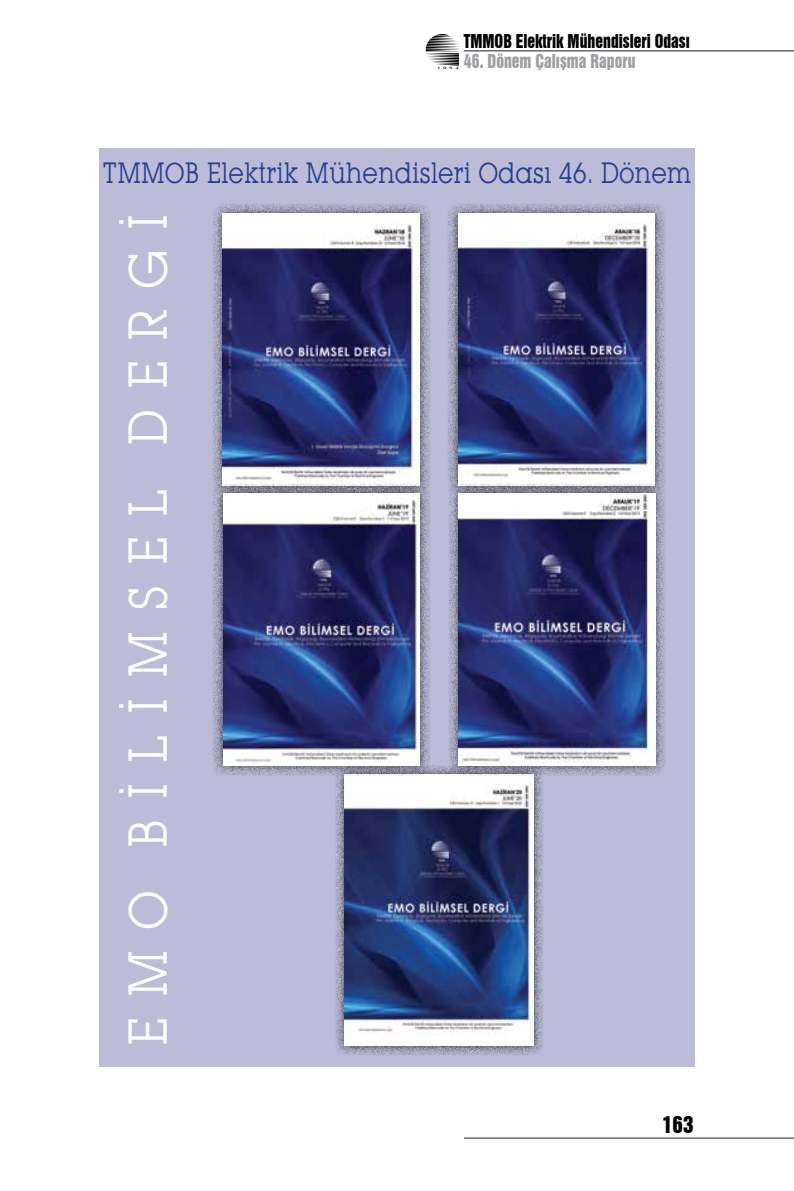
<style>
.page{position:relative;width:794px;height:1191px;background:#fff}
.page>*{position:absolute;margin:0;border:0;box-sizing:border-box;transform-origin:0 0}
.t1{font:53.2px "Lubalin Graph IT Cby BT";letter-spacing:.4em;color:#fff;scale:.93 1}
.t2{font:28.53px "Lubalin Graph IT Cby BT";color:#25408f;scale:.87 1}
.t3{font:21px "Swiss 921 BT Regular A";color:#000}
.t4{font:17.5px "Swiss 921 BT Regular A";color:#000;scale:.9 1}
.t5{font:17.5px "Swiss 921 BT Regular A";color:#9d9fa2;scale:.9 1}
.t6{font:3.32px "Swiss 721 BT";color:#000;scale:2 1}
</style>
<div class="page">
<hr style="left:464px;top:50px;width:330px;height:1px;background:#1b1c20">
<hr style="left:464px;top:1137px;width:330px;height:1px;background:#1b1c20">
<svg style="left:426px;top:34px;width:33px;height:32px"></svg>
<div style="left:99px;top:149px;width:595px;height:918px;background:#bcbcd8"></div>
<div style="left:335px;top:765px;width:208px;height:290px;background:#000;opacity:.75"></div>
<img style="left:344px;top:774px;width:190px;height:271px">
<div style="left:447px;top:203px;width:219px;height:293px;background:#000;opacity:.75"></div>
<img style="left:458px;top:214px;width:197px;height:268px">
<div style="left:447px;top:482px;width:219px;height:294px;background:#000;opacity:.75"></div>
<img style="left:458px;top:494px;width:197px;height:271px">
<div style="left:212px;top:203px;width:219px;height:293px;background:#000;opacity:.75"></div>
<img style="left:223px;top:214px;width:196px;height:268px">
<div style="left:212px;top:482px;width:219px;height:294px;background:#000;opacity:.75"></div>
<img style="left:223px;top:498px;width:197px;height:267px">
<p class="t4" style="left:464px;top:30px;width:252px">TMMOB Elektrik Mühendisleri Odası</p>
<p class="t5" style="left:464px;top:50px;width:192px">46. Dönem Çalışma Raporu</p>
<p class="t6" style="left:437px;top:66px;width:12px">1954</p>
<p class="t2" style="left:103px;top:155px;width:678px">TMMOB Elektrik Mühendisleri Odası 46. Dönem</p>
<h1 class="t1" style="left:116px;top:1045px;width:896px;rotate:-90deg">EMO BİLİMSEL DERGİ</h1>
<p class="t3" style="left:662px;top:1110px;width:33px">163</p>
</div>
